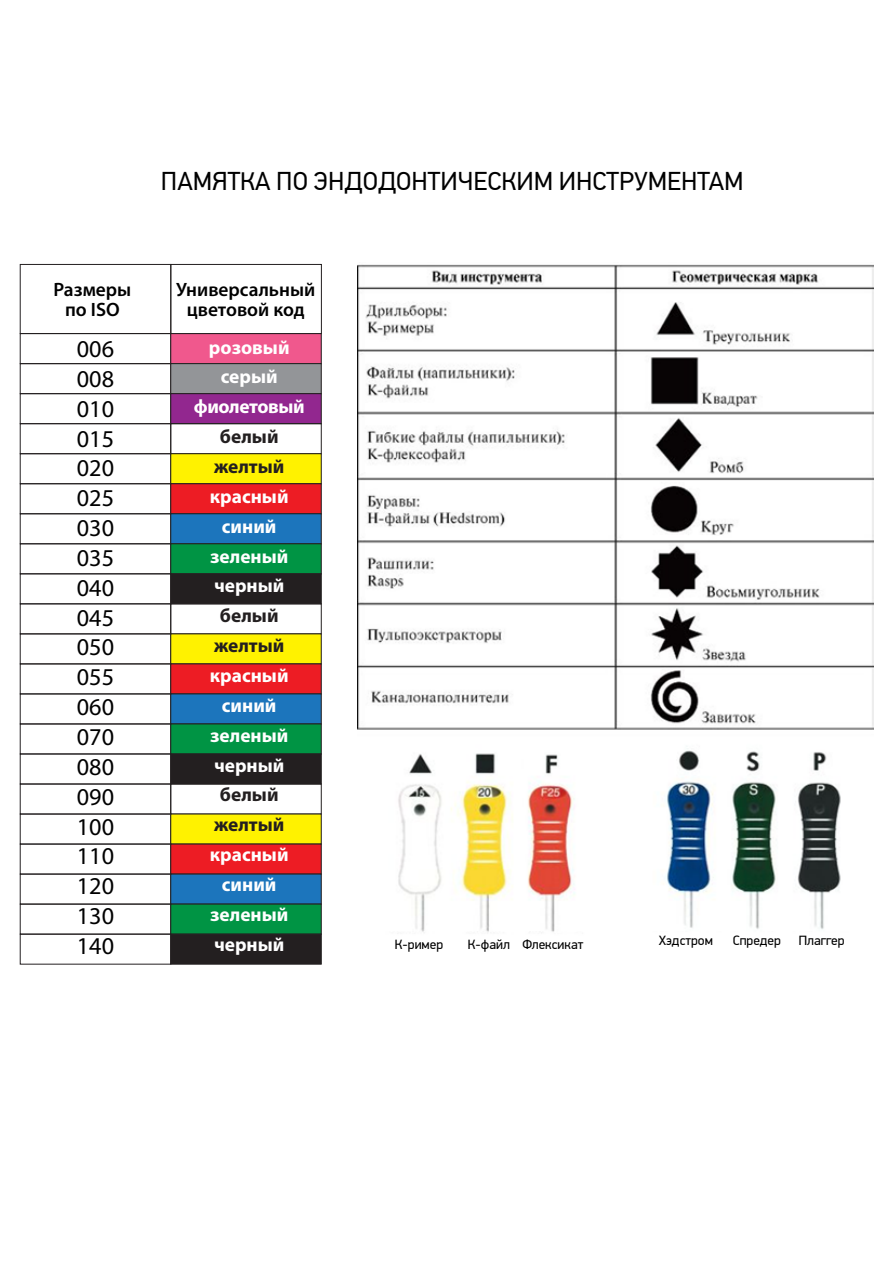
<style>
.page{position:relative;width:893px;height:1263px;background:#fff}
.page>*{position:absolute;margin:0;border:0;box-sizing:border-box;transform-origin:0 0}
.t1{font:25.8px "PF Din Text Pro";color:#000}
.t2{font:24.15px/29.8px "Myriad Pro";color:#000;text-align:justify}
.t3{font:700 19.35px/29.8px "Myriad Pro";color:#fff;text-align:center}
.t4{font:600 19.35px/20.1px "Myriad Pro";color:#000;text-align:center}
.t5{font:700 19.35px/29.8px "Myriad Pro";color:#231f20;text-align:center}
.t6{font:13.5px "PF Din Display Pro";color:#000}
</style>
<div class="page">
<img style="left:358px;top:264px;width:515px;height:668px">
<div style="left:20px;top:264px;width:151px;height:70px;border:1px solid #231f20"></div>
<div style="left:170px;top:264px;width:152px;height:70px;border:1px solid #231f20"></div>
<div style="left:20px;top:363px;width:151px;height:31px;border:1px solid #231f20"></div>
<div style="left:20px;top:393px;width:151px;height:31px;border:1px solid #231f20"></div>
<div style="left:20px;top:423px;width:151px;height:31px;border:1px solid #231f20"></div>
<div style="left:20px;top:453px;width:151px;height:31px;border:1px solid #231f20"></div>
<div style="left:20px;top:483px;width:151px;height:31px;border:1px solid #231f20"></div>
<div style="left:20px;top:513px;width:151px;height:31px;border:1px solid #231f20"></div>
<div style="left:20px;top:543px;width:151px;height:31px;border:1px solid #231f20"></div>
<div style="left:20px;top:573px;width:151px;height:31px;border:1px solid #231f20"></div>
<div style="left:20px;top:603px;width:151px;height:31px;border:1px solid #231f20"></div>
<div style="left:20px;top:633px;width:151px;height:31px;border:1px solid #231f20"></div>
<div style="left:20px;top:663px;width:151px;height:31px;border:1px solid #231f20"></div>
<div style="left:20px;top:693px;width:151px;height:31px;border:1px solid #231f20"></div>
<div style="left:20px;top:723px;width:151px;height:31px;border:1px solid #231f20"></div>
<div style="left:20px;top:754px;width:151px;height:30px;border:1px solid #231f20"></div>
<div style="left:20px;top:784px;width:151px;height:30px;border:1px solid #231f20"></div>
<div style="left:20px;top:814px;width:151px;height:30px;border:1px solid #231f20"></div>
<div style="left:20px;top:844px;width:151px;height:30px;border:1px solid #231f20"></div>
<div style="left:20px;top:874px;width:151px;height:30px;border:1px solid #231f20"></div>
<div style="left:20px;top:904px;width:151px;height:30px;border:1px solid #231f20"></div>
<div style="left:20px;top:934px;width:151px;height:30px;border:1px solid #231f20"></div>
<div style="left:170px;top:333px;width:152px;height:31px;background:#f0588d;border:1px solid #231f20"></div>
<div style="left:170px;top:363px;width:152px;height:31px;background:#939598;border:1px solid #231f20"></div>
<div style="left:170px;top:393px;width:152px;height:31px;background:#92278f;border:1px solid #231f20"></div>
<div style="left:170px;top:423px;width:152px;height:31px;border:1px solid #231f20"></div>
<div style="left:170px;top:453px;width:152px;height:31px;background:#fff200;border:1px solid #231f20"></div>
<div style="left:170px;top:483px;width:152px;height:31px;background:#ed1c24;border:1px solid #231f20"></div>
<div style="left:170px;top:513px;width:152px;height:31px;background:#1c75bc;border:1px solid #231f20"></div>
<div style="left:170px;top:543px;width:152px;height:31px;background:#009444;border:1px solid #231f20"></div>
<div style="left:170px;top:573px;width:152px;height:31px;background:#231f20;border:1px solid #231f20"></div>
<div style="left:170px;top:603px;width:152px;height:31px;border:1px solid #231f20"></div>
<div style="left:170px;top:633px;width:152px;height:31px;background:#fff200;border:1px solid #231f20"></div>
<div style="left:170px;top:663px;width:152px;height:31px;background:#ed1c24;border:1px solid #231f20"></div>
<div style="left:170px;top:693px;width:152px;height:31px;background:#1c75bc;border:1px solid #231f20"></div>
<div style="left:170px;top:723px;width:152px;height:31px;background:#009444;border:1px solid #231f20"></div>
<div style="left:170px;top:754px;width:152px;height:30px;background:#231f20"></div>
<div style="left:170px;top:784px;width:152px;height:30px;border:1px solid #231f20"></div>
<div style="left:170px;top:814px;width:152px;height:30px;background:#fff200"></div>
<div style="left:170px;top:844px;width:152px;height:30px;background:#ed1c24"></div>
<div style="left:170px;top:874px;width:152px;height:30px;background:#1c75bc;border:1px solid #231f20"></div>
<div style="left:170px;top:904px;width:152px;height:30px;background:#009444;border:1px solid #231f20"></div>
<div style="left:170px;top:934px;width:152px;height:30px;background:#231f20"></div>
<h1 class="t1" style="left:161px;top:166px;width:584px">ПАМЯТКА ПО ЭНДОДОНТИЧЕСКИМ ИНСТРУМЕНТАМ</h1>
<p class="t4" style="left:54px;top:279px;width:79px">Размеры по ISO</p>
<p class="t4" style="left:176px;top:278px;width:141px">Универсальный цветовой код</p>
<p class="t2" style="left:77px;top:334px;width:39px">006<br>008<br>010<br>015<br>020<br>025<br>030<br>035<br>040<br>045<br>050<br>055<br>060<br>070<br>080<br>090<br>100<br>110<br>120<br>130<br>140</p>
<p class="t3" style="left:194px;top:331px;width:112px">розовый серый фиолетовый</p>
<p class="t5" style="left:214px;top:421px;width:72px">белый желтый</p>
<p class="t3" style="left:210px;top:481px;width:80px">красный синий зеленый черный</p>
<p class="t5" style="left:214px;top:600px;width:72px">белый желтый</p>
<p class="t3" style="left:210px;top:660px;width:80px">красный синий зеленый черный</p>
<p class="t5" style="left:214px;top:779px;width:72px">белый желтый</p>
<p class="t3" style="left:210px;top:839px;width:80px">красный синий зеленый черный</p>
<p class="t6" style="left:395px;top:936px;width:50px">К-ример</p>
<p class="t6" style="left:468px;top:936px;width:117px">К-файл Флексикат</p>
<p class="t6" style="left:659px;top:932px;width:56px">Хэдстром</p>
<p class="t6" style="left:733px;top:932px;width:50px">Спредер</p>
<p class="t6" style="left:799px;top:932px;width:47px">Плаггер</p>
</div>
